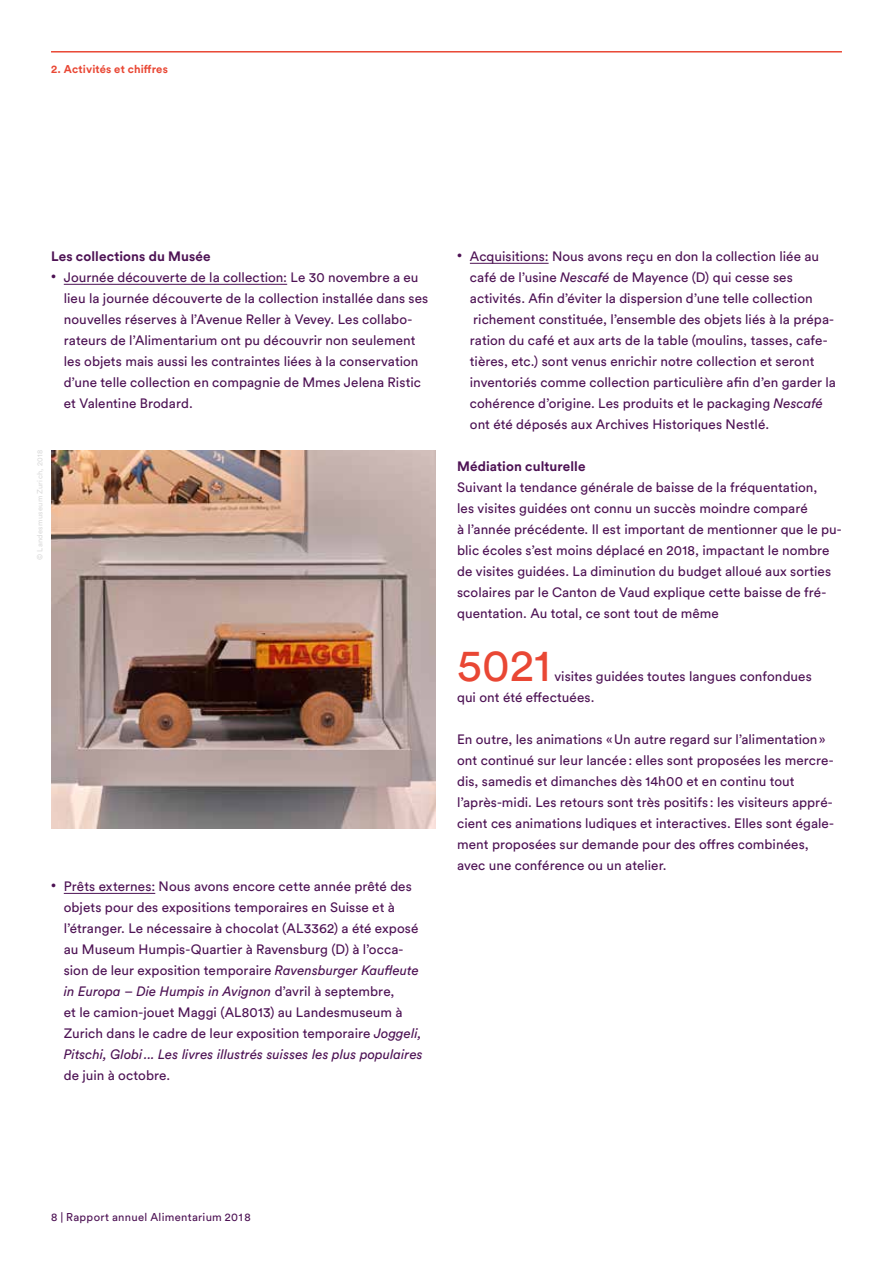
<style>
.page{position:relative;width:893px;height:1263px;background:#fff}
.page>*{position:absolute;margin:0;border:0;box-sizing:border-box;transform-origin:0 0}
.t1{font:45px "Circular Pro";color:#e94734}
.t2{font:13.5px/21px "Circular Pro";letter-spacing:.005em;color:#4d1254}
.t3{font:700 13.5px "Circular Pro";letter-spacing:.005em;color:#4d1254}
.t4{font:11.25px "Circular Pro";letter-spacing:.025em;color:#4d1254}
.t5{font:700 11.25px "Circular Pro";letter-spacing:.015em;color:#e94734}
.t6{font:7.5px "Circular Pro";letter-spacing:.035em;color:#dadada}
.s1{font-style:italic}
</style>
<div class="page">
<hr style="left:51px;top:51px;width:791px;height:2px;background:#e94734">
<hr style="left:64px;top:284px;width:223px;height:1px;background:#4d1254">
<hr style="left:64px;top:893px;width:91px;height:1px;background:#4d1254">
<hr style="left:470px;top:263px;width:79px;height:1px;background:#4d1254">
<img style="left:51px;top:450px;width:385px;height:378px">
<p class="t5" style="left:51px;top:61px;width:118px">2. Activités et chiffres</p>
<p class="t3" style="left:51px;top:247px;width:161px">Les collections du Musée</p>
<p class="t2" style="left:64px;top:266px;width:366px;text-indent:-13px"><sup>•</sup> Journée découverte de la collection: Le 30 novembre a eu lieu la journée découverte de la collection installée dans ses nouvelles réserves à l’Avenue Reller à Vevey. Les collabo&shy;rateurs de l’Alimentarium ont pu découvrir non seulement les objets mais aussi les contraintes liées à la conservation d’une telle collection en compagnie de Mmes Jelena Ristic et Valentine Brodard.</p>
<p class="t6" style="left:35px;top:560px;width:111px;rotate:-90deg">© Landesmuseum Zurich, 2018</p>
<p class="t2" style="left:64px;top:875px;width:361px;text-indent:-13px"><sup>•</sup> Prêts externes: Nous avons encore cette année prêté des objets pour des expositions temporaires en Suisse et à l’étranger. Le nécessaire à chocolat (AL3362) a été exposé au Museum Humpis-Quartier à Ravensburg (D) à l’occa&shy;sion de leur exposition temporaire <span class="s1">Ravensburger Kaufleute in Europa</span> – <span class="s1">Die Humpis in Avignon</span> d’avril à septembre,<br>et le camion-jouet Maggi (AL8013) au Landesmuseum à Zurich dans le cadre de leur exposition temporaire <span class="s1">Joggeli, Pitschi, Globi... Les livres illustrés suisses les plus populaires</span></p>
<p class="t2" style="left:64px;top:1064px;width:108px">de juin à octobre.</p>
<p class="t2" style="left:470px;top:245px;width:368px;text-indent:-13px"><sup>•</sup> Acquisitions: Nous avons reçu en don la collection liée au café de l’usine <span class="s1">Nescafé</span> de Mayence (D) qui cesse ses activités. Afin d’éviter la dispersion d’une telle collection richement constituée, l’ensemble des objets liés à la prépa&shy;ration du café et aux arts de la table (moulins, tasses, cafe&shy;tières, etc.) sont venus enrichir notre collection et seront inventoriés comme collection particulière afin d’en garder la cohérence d’origine. Les produits et le packaging <span class="s1">Nescafé </span>ont été déposés aux Archives Historiques Nestlé.</p>
<p class="t3" style="left:457px;top:457px;width:130px">Médiation culturelle</p>
<p class="t2" style="left:457px;top:476px;width:386px">Suivant la tendance générale de baisse de la fréquentation,<br>les visites guidées ont connu un succès moindre comparé<br>à l’année précédente. Il est important de mentionner que le pu&shy;blic écoles s’est moins déplacé en 2018, impactant le nombre de visites guidées. La diminution du budget alloué aux sorties scolaires par le Canton de Vaud explique cette baisse de fré&shy;quentation. Au total, ce sont tout de même</p>
<h1 class="t1" style="left:457px;top:635px;width:95px">5021</h1>
<p class="t2" style="left:457px;top:665px;width:356px;text-indent:97px">visites guidées toutes langues confondues qui ont été effectuées.</p>
<p class="t2" style="left:457px;top:728px;width:378px">En outre, les animations «Un autre regard sur l’alimentation» ont continué sur leur lancée: elles sont proposées les mercre&shy;dis, samedis et dimanches dès 14h00 et en continu tout l’après-midi. Les retours sont très positifs : les visiteurs appré&shy;cient ces animations ludiques et interactives. Elles sont égale&shy;ment proposées sur demande pour des offres combinées, avec une conférence ou un atelier.</p>
<p class="t4" style="left:51px;top:1209px;width:201px">8 | Rapport annuel Alimentarium 201 8</p>
</div>
